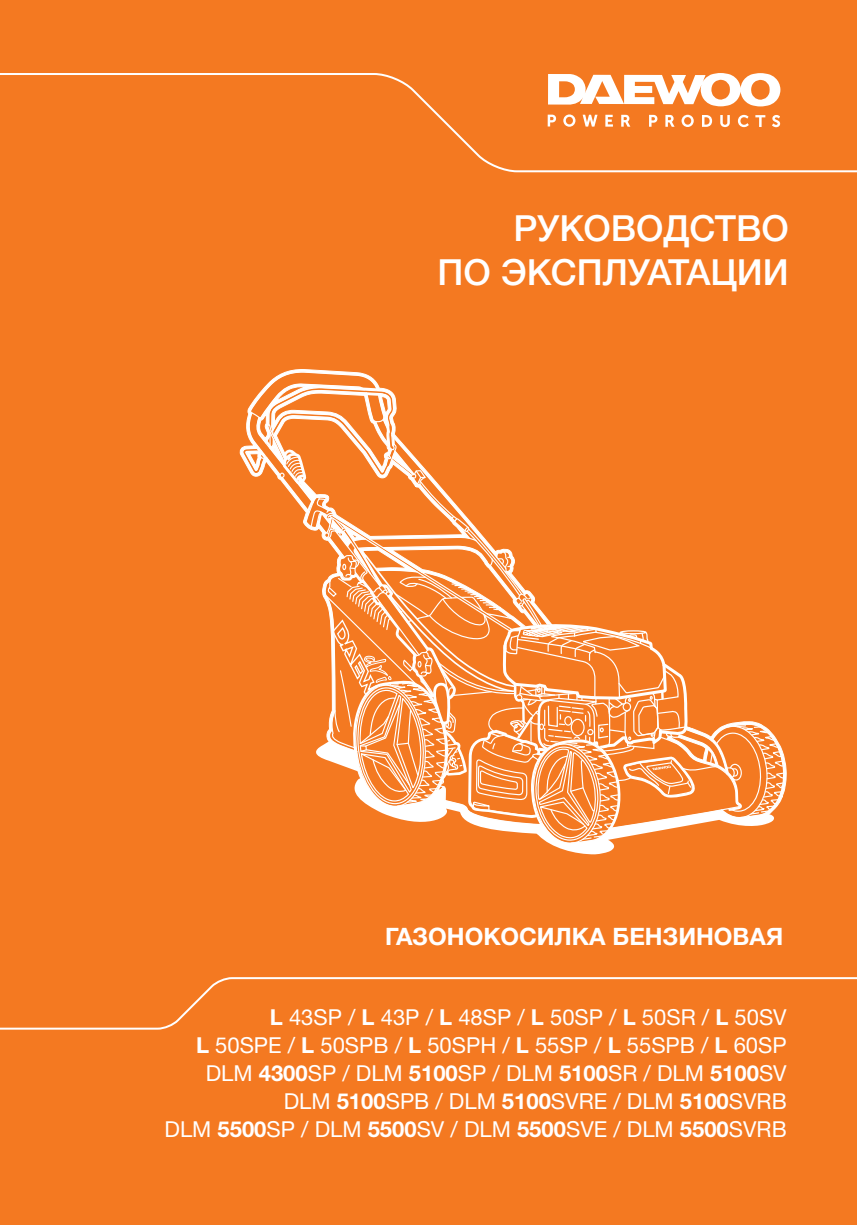
<style>
.page{position:relative;width:857px;height:1225px;background:#fff}
.page>*{position:absolute;margin:0;border:0;box-sizing:border-box;transform-origin:0 0}
.t1{font:500 36px/44px "Helvetica Neue LTW1 G";color:#fff;text-align:right}
.t2{font:700 24px "Helvetica Neue LTW1 G";color:#fff}
.t3{font:22px/28px "Helvetica Neue LTW1 G";color:#fff;text-align:right}
.s1{font-weight:700}
</style>
<div class="page">
<div style="left:0;top:0;width:856px;height:1225px;background:#f47921"></div>
<svg style="left:0;top:73px;width:856px;height:100px"></svg>
<svg style="left:0;top:977px;width:856px;height:53px"></svg>
<svg style="left:242px;top:369px;width:542px;height:485px"></svg>
<svg style="left:547px;top:73px;width:233px;height:33px"></svg>
<svg style="left:547px;top:115px;width:8px;height:11px"></svg>
<svg style="left:563px;top:114px;width:12px;height:13px"></svg>
<svg style="left:582px;top:115px;width:15px;height:12px"></svg>
<svg style="left:605px;top:115px;width:7px;height:12px"></svg>
<svg style="left:621px;top:115px;width:9px;height:12px"></svg>
<svg style="left:648px;top:115px;width:9px;height:12px"></svg>
<svg style="left:665px;top:115px;width:9px;height:12px"></svg>
<svg style="left:681px;top:115px;width:12px;height:12px"></svg>
<svg style="left:701px;top:115px;width:10px;height:12px"></svg>
<svg style="left:719px;top:115px;width:10px;height:12px"></svg>
<svg style="left:737px;top:115px;width:11px;height:12px"></svg>
<svg style="left:755px;top:115px;width:10px;height:12px"></svg>
<svg style="left:771px;top:115px;width:8px;height:12px"></svg>
<h1 class="t1" style="left:437px;top:206px;width:353px">РУКОВОДСТВО<br>ПО ЭКСПЛУАТАЦИИ</h1>
<p class="t2" style="left:385px;top:921px;width:399px">ГАЗОНОКОСИЛКА БЕНЗИНОВАЯ</p>
<p class="t3" style="left:164px;top:1003px;width:623px"><span class="s1">L</span> 43SP / <span class="s1">L</span> 43P / <span class="s1">L</span> 48SP / <span class="s1">L</span> 50SP / <span class="s1">L</span> 50SR / <span class="s1">L</span> 50SV<br><span class="s1">L</span> 50SPE / <span class="s1">L</span> 50SPB / <span class="s1">L</span> 50SPH / <span class="s1">L</span> 55SP / <span class="s1">L</span> 55SPB / <span class="s1">L</span> 60SP DLM <span class="s1">4300</span>SP / DLM <span class="s1">5100</span>SP / DLM <span class="s1">5100</span>SR / DLM <span class="s1">5100</span>SV DLM <span class="s1">5100</span>SPB / DLM <span class="s1">5100</span>SVRE / DLM <span class="s1">5100</span>SVRB<br>DLM <span class="s1">5500</span>SP / DLM <span class="s1">5500</span>SV / DLM <span class="s1">5500</span>SVE / DLM <span class="s1">5500</span>SVRB</p>
</div>
